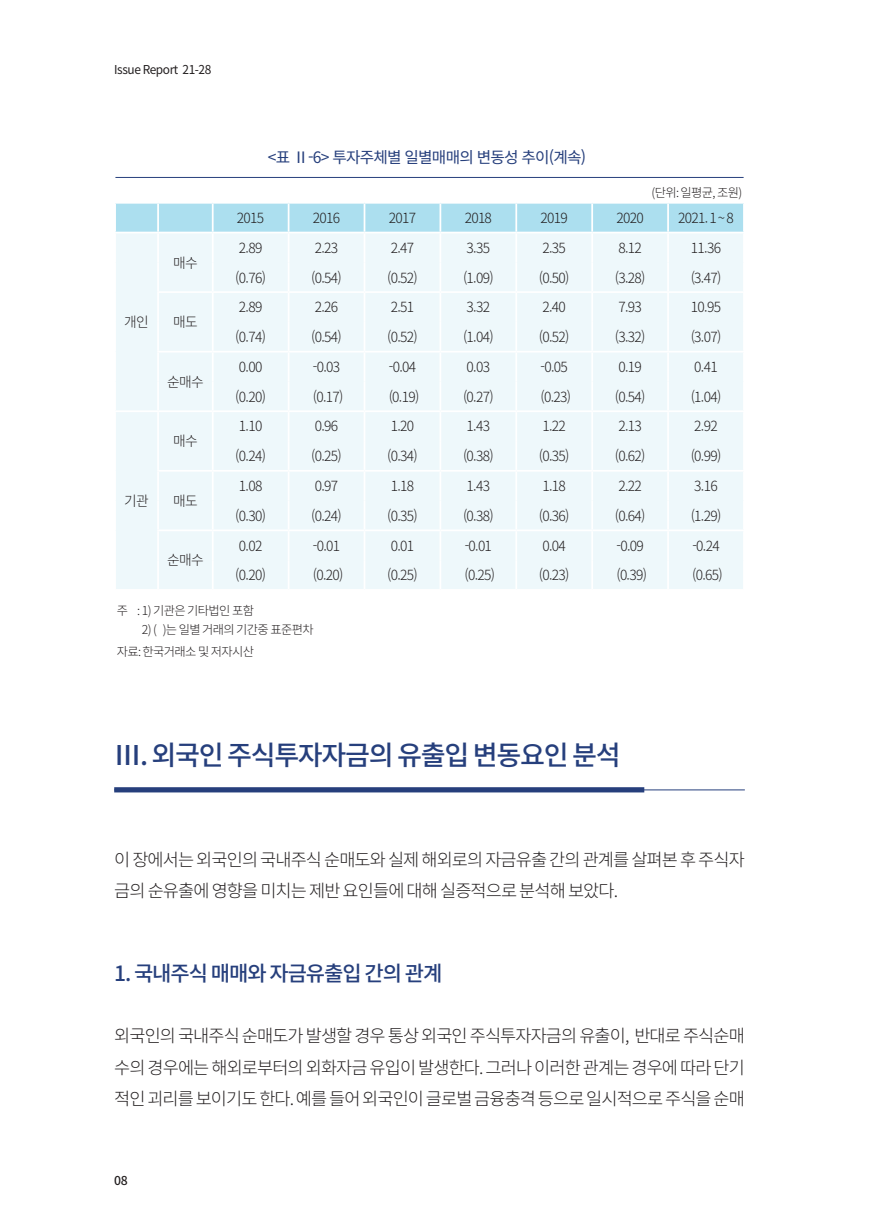
<style>
.page{position:relative;width:869px;height:1231px;background:#fff}
.page>*{position:absolute;margin:0;border:0;box-sizing:border-box;transform-origin:0 0}
.t1{font:500 27.12px "Noto Sans CJ Kkr";letter-spacing:-.05em;color:#263f7c}
.t2{font:500 21px "Noto Sans CJ Kkr";letter-spacing:-.05em;color:#263f7c}
.t3{font:300 17.5px/31.5px "Noto Sans CJ Kkr";letter-spacing:-.05em;color:#231f20}
.t4{font:15.75px "Noto Sans CJ Kkr";letter-spacing:-.05em;color:#263f7c}
.t5{font:300 14px "Noto Sans CJ Kkr";letter-spacing:-.05em;color:#231f20}
.t6{font:300 12.25px/21.7px "Noto Sans CJ Kkr";letter-spacing:-.05em;color:#231f20}
.t7{font:12.25px "Noto Sans CJ Kkr";letter-spacing:-.035em;color:#231f20}
.t8{font:500 12.25px "Noto Sans CJ Kkr";color:#231f20}
</style>
<div class="page">
<hr style="left:115px;top:177px;width:628px;height:1px;background:#263f7c">
<hr style="left:114px;top:789px;width:630px;height:1px;background:#263f7c">
<div style="left:114px;top:787px;width:530px;height:5px;background:#263f7c"></div>
<svg style="left:115px;top:203px;width:628px;height:386px;background:#eaf6fa"></svg>
<hr style="left:114px;top:232px;width:44px;height:1px;background:#fff">
<hr style="left:114px;top:233px;width:2px;height:29px;background:#fff">
<hr style="left:157px;top:233px;width:2px;height:29px;background:#fff">
<hr style="left:114px;top:262px;width:2px;height:30px;background:#fff">
<hr style="left:157px;top:262px;width:2px;height:29px;background:#fff">
<hr style="left:114px;top:292px;width:2px;height:30px;background:#fff">
<hr style="left:157px;top:293px;width:2px;height:29px;background:#fff">
<hr style="left:114px;top:322px;width:2px;height:29px;background:#fff">
<hr style="left:157px;top:322px;width:2px;height:29px;background:#fff">
<hr style="left:114px;top:351px;width:2px;height:30px;background:#fff">
<hr style="left:157px;top:352px;width:2px;height:29px;background:#fff">
<hr style="left:114px;top:381px;width:2px;height:29px;background:#fff">
<hr style="left:157px;top:381px;width:2px;height:29px;background:#fff">
<hr style="left:114px;top:410px;width:44px;height:2px;background:#fff">
<hr style="left:114px;top:412px;width:2px;height:29px;background:#fff">
<hr style="left:157px;top:412px;width:2px;height:29px;background:#fff">
<hr style="left:114px;top:441px;width:2px;height:30px;background:#fff">
<hr style="left:157px;top:441px;width:2px;height:29px;background:#fff">
<hr style="left:114px;top:471px;width:2px;height:29px;background:#fff">
<hr style="left:157px;top:471px;width:2px;height:29px;background:#fff">
<hr style="left:114px;top:500px;width:2px;height:30px;background:#fff">
<hr style="left:157px;top:500px;width:2px;height:29px;background:#fff">
<hr style="left:114px;top:530px;width:2px;height:30px;background:#fff">
<hr style="left:157px;top:531px;width:2px;height:29px;background:#fff">
<hr style="left:114px;top:560px;width:2px;height:29px;background:#fff">
<hr style="left:157px;top:560px;width:2px;height:29px;background:#fff">
<p class="t7" style="left:114px;top:63px;width:99px">Issue Report 21-28</p>
<p class="t5" style="left:124px;top:314px;width:26px">개인</p>
<p class="t5" style="left:124px;top:493px;width:26px">기관</p>
<p class="t5" style="left:173px;top:254px;width:26px">매수</p>
<p class="t5" style="left:173px;top:314px;width:26px">매도</p>
<p class="t5" style="left:167px;top:374px;width:38px">순매수</p>
<p class="t5" style="left:173px;top:433px;width:26px">매수</p>
<p class="t5" style="left:173px;top:493px;width:26px">매도</p>
<p class="t4" style="left:268px;top:148px;width:320px">&lt;표 Ⅱ-6&gt; 투자주체별 일별매매의 변동성 추이(계속)</p>
<p class="t6" style="left:651px;top:182px;width:92px">(단위: 일평균, 조원)</p>
<p class="t5" style="left:237px;top:210px;width:29px">2015</p>
<p class="t5" style="left:313px;top:210px;width:29px">2016</p>
<p class="t5" style="left:388px;top:210px;width:29px">2017</p>
<p class="t5" style="left:464px;top:210px;width:29px">2018</p>
<p class="t5" style="left:540px;top:210px;width:29px">2019</p>
<p class="t5" style="left:616px;top:210px;width:29px">2020</p>
<p class="t5" style="left:678px;top:210px;width:57px">2021. 1 ~ 8</p>
<p class="t5" style="left:239px;top:240px;width:25px">2.89</p>
<p class="t5" style="left:315px;top:240px;width:25px">2.23</p>
<p class="t5" style="left:390px;top:240px;width:25px">2.47</p>
<p class="t5" style="left:466px;top:240px;width:25px">3.35</p>
<p class="t5" style="left:542px;top:240px;width:25px">2.35</p>
<p class="t5" style="left:618px;top:240px;width:25px">8.12</p>
<p class="t5" style="left:690px;top:240px;width:32px">11.36</p>
<p class="t5" style="left:235px;top:269px;width:32px">(0.76)</p>
<p class="t5" style="left:311px;top:269px;width:32px">(0.54)</p>
<p class="t5" style="left:387px;top:269px;width:32px">(0.52)</p>
<p class="t5" style="left:463px;top:269px;width:32px">(1.09)</p>
<p class="t5" style="left:538px;top:269px;width:32px">(0.50)</p>
<p class="t5" style="left:614px;top:269px;width:32px">(3.28)</p>
<p class="t5" style="left:690px;top:269px;width:32px">(3.47)</p>
<p class="t5" style="left:239px;top:299px;width:25px">2.89</p>
<p class="t5" style="left:315px;top:299px;width:25px">2.26</p>
<p class="t5" style="left:390px;top:299px;width:25px">2.51</p>
<p class="t5" style="left:466px;top:299px;width:25px">3.32</p>
<p class="t5" style="left:542px;top:299px;width:25px">2.40</p>
<p class="t5" style="left:618px;top:299px;width:25px">7.93</p>
<p class="t5" style="left:690px;top:299px;width:32px">10.95</p>
<p class="t5" style="left:235px;top:329px;width:32px">(0.74)</p>
<p class="t5" style="left:311px;top:329px;width:32px">(0.54)</p>
<p class="t5" style="left:387px;top:329px;width:32px">(0.52)</p>
<p class="t5" style="left:463px;top:329px;width:32px">(1.04)</p>
<p class="t5" style="left:538px;top:329px;width:32px">(0.52)</p>
<p class="t5" style="left:614px;top:329px;width:32px">(3.32)</p>
<p class="t5" style="left:690px;top:329px;width:32px">(3.07)</p>
<p class="t5" style="left:239px;top:359px;width:25px">0.00</p>
<p class="t5" style="left:313px;top:359px;width:29px">-0.03</p>
<p class="t5" style="left:388px;top:359px;width:29px">-0.04</p>
<p class="t5" style="left:466px;top:359px;width:25px">0.03</p>
<p class="t5" style="left:540px;top:359px;width:29px">-0.05</p>
<p class="t5" style="left:618px;top:359px;width:25px">0.19</p>
<p class="t5" style="left:694px;top:359px;width:25px">0.41</p>
<p class="t5" style="left:235px;top:388px;width:32px">(0.20)</p>
<p class="t5" style="left:312px;top:388px;width:32px">(0.17)</p>
<p class="t5" style="left:388px;top:388px;width:32px">(0.19)</p>
<p class="t5" style="left:463px;top:388px;width:32px">(0.27)</p>
<p class="t5" style="left:540px;top:388px;width:32px">(0.23)</p>
<p class="t5" style="left:614px;top:388px;width:32px">(0.54)</p>
<p class="t5" style="left:690px;top:388px;width:32px">(1.04)</p>
<p class="t5" style="left:239px;top:418px;width:25px">1.10</p>
<p class="t5" style="left:315px;top:418px;width:25px">0.96</p>
<p class="t5" style="left:390px;top:418px;width:25px">1.20</p>
<p class="t5" style="left:466px;top:418px;width:25px">1.43</p>
<p class="t5" style="left:542px;top:418px;width:25px">1.22</p>
<p class="t5" style="left:618px;top:418px;width:25px">2.13</p>
<p class="t5" style="left:694px;top:418px;width:25px">2.92</p>
<p class="t5" style="left:235px;top:448px;width:32px">(0.24)</p>
<p class="t5" style="left:311px;top:448px;width:32px">(0.25)</p>
<p class="t5" style="left:387px;top:448px;width:32px">(0.34)</p>
<p class="t5" style="left:463px;top:448px;width:32px">(0.38)</p>
<p class="t5" style="left:538px;top:448px;width:32px">(0.35)</p>
<p class="t5" style="left:614px;top:448px;width:32px">(0.62)</p>
<p class="t5" style="left:690px;top:448px;width:32px">(0.99)</p>
<p class="t5" style="left:239px;top:478px;width:25px">1.08</p>
<p class="t5" style="left:315px;top:478px;width:25px">0.97</p>
<p class="t5" style="left:390px;top:478px;width:25px">1.18</p>
<p class="t5" style="left:466px;top:478px;width:25px">1.43</p>
<p class="t5" style="left:542px;top:478px;width:25px">1.18</p>
<p class="t5" style="left:618px;top:478px;width:25px">2.22</p>
<p class="t5" style="left:694px;top:478px;width:25px">3.16</p>
<p class="t5" style="left:235px;top:507px;width:32px">(0.30)</p>
<p class="t5" style="left:311px;top:507px;width:32px">(0.24)</p>
<p class="t5" style="left:387px;top:507px;width:32px">(0.35)</p>
<p class="t5" style="left:463px;top:507px;width:32px">(0.38)</p>
<p class="t5" style="left:538px;top:507px;width:32px">(0.36)</p>
<p class="t5" style="left:614px;top:507px;width:32px">(0.64)</p>
<p class="t5" style="left:690px;top:507px;width:32px">(1.29)</p>
<p class="t5" style="left:239px;top:537px;width:25px">0.02</p>
<p class="t5" style="left:313px;top:537px;width:29px">-0.01</p>
<p class="t5" style="left:390px;top:537px;width:25px">0.01</p>
<p class="t5" style="left:464px;top:537px;width:29px">-0.01</p>
<p class="t5" style="left:542px;top:537px;width:25px">0.04</p>
<p class="t5" style="left:616px;top:537px;width:29px">-0.09</p>
<p class="t5" style="left:692px;top:537px;width:29px">-0.24</p>
<p class="t5" style="left:235px;top:567px;width:32px">(0.20)</p>
<p class="t5" style="left:312px;top:567px;width:32px">(0.20)</p>
<p class="t5" style="left:387px;top:567px;width:32px">(0.25)</p>
<p class="t5" style="left:464px;top:567px;width:32px">(0.25)</p>
<p class="t5" style="left:538px;top:567px;width:32px">(0.23)</p>
<p class="t5" style="left:616px;top:567px;width:32px">(0.39)</p>
<p class="t5" style="left:692px;top:567px;width:32px">(0.65)</p>
<p class="t6" style="left:117px;top:600px;width:139px">주 : 1) 기관은 기타법인 포함</p>
<p class="t6" style="left:117px;top:619px;width:198px;text-indent:25px">2) ( )는 일별 거래의 기간중 표준편차 자료: 한국거래소 및 저자시산</p>
<p class="t5" style="left:167px;top:552px;width:38px">순매수</p>
<h1 class="t1" style="left:114px;top:739px;width:507px">Ⅲ. 외국인 주식투자자금의 유출입 변동요인 분석</h1>
<p class="t3" style="left:114px;top:843px;width:632px">이 장에서는 외국인의 국내주식 순매도와 실제 해외로의 자금유출 간의 관계를 살펴본 후 주식자 금의 순유출에 영향을 미치는 제반 요인들에 대해 실증적으로 분석해 보았다.</p>
<h2 class="t2" style="left:114px;top:961px;width:329px">1. 국내주식 매매와 자금유출입 간의 관계</h2>
<p class="t3" style="left:114px;top:1020px;width:632px;text-align:justify">외국인의 국내주식 순매도가 발생할 경우 통상 외국인 주식투자자금의 유출이, 반대로 주식순매 수의 경우에는 해외로부터의 외화자금 유입이 발생한다. 그러나 이러한 관계는 경우에 따라 단기 적인 괴리를 보이기도 한다. 예를 들어 외국인이 글로벌 금융충격 등으로 일시적으로 주식을 순매</p>
<p class="t8" style="left:114px;top:1173px;width:15px">08</p>
</div>
